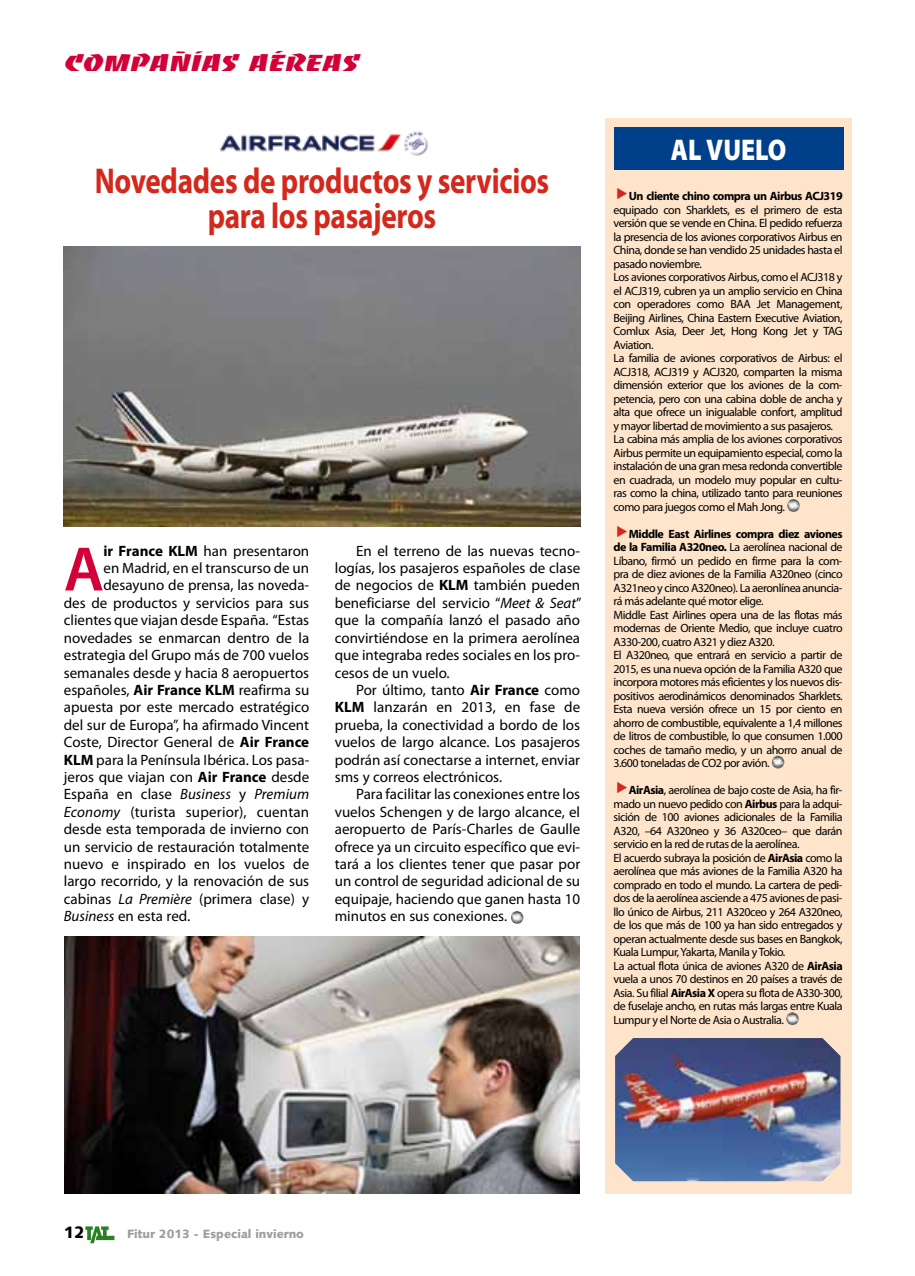
<style>
.page{position:relative;width:915px;height:1276px;background:#fff}
.page>*{position:absolute;margin:0;border:0;box-sizing:border-box;transform-origin:0 0}
.t1{font:600 63.3px "Myriad Pro";color:#d20037}
.t2{font:700 36px/34.5px "Myriad Pro";letter-spacing:-.01em;color:#d5281c;text-align:center;scale:.81 1}
.t3{font:900 30px "Myriad Pro";color:#fff;scale:.85 1}
.t4{font:22.5px "Baccarat Wide";letter-spacing:-.02em;color:#d20037}
.t5{font:900 16.5px "Syntax";color:#000}
.t6{font:15px/17.4px "Myriad Pro";color:#000;text-align:justify}
.t7{font:italic 15px "Myriad Pro";letter-spacing:.005em;color:#000}
.t8{font:12px/13.5px "Myriad Pro";letter-spacing:-.04em;color:#000}
.t9{font:700 12px "Myriad Pro";letter-spacing:-.04em;color:#000}
.t10{font:900 12px "Syntax";color:#9c9e9f}
.s1{font-weight:700}
.s2{font-style:normal}
.s3{font-style:italic}
</style>
<div class="page">
<svg style="left:85px;top:1226px;width:29px;height:17px"></svg>
<div style="left:604px;top:118px;width:246px;height:1076px;background:#fde4ca"></div>
<svg style="left:787px;top:499px;width:12px;height:13px"></svg>
<img style="left:771px;top:755px;width:13px;height:14px">
<svg style="left:786px;top:1012px;width:12px;height:13px"></svg>
<div style="left:613px;top:127px;width:230px;height:43px;background:#00408a"></div>
<img style="left:615px;top:1038px;width:225px;height:143px">
<img style="left:220px;top:131px;width:209px;height:25px">
<svg style="left:511px;top:911px;width:12px;height:13px"></svg>
<img style="left:64px;top:936px;width:515px;height:258px">
<img style="left:64px;top:247px;width:516px;height:279px">
<h3 class="t4" style="left:64px;top:50px;width:297px">COMPAÑÍAS AÉREAS</h3>
<h2 class="t2" style="left:95px;top:163px;width:562px">Novedades de productos y servicios para los pasajeros</h2>
<h1 class="t1" style="left:64px;top:529px;width:42px">A</h1>
<p class="t6" style="left:103px;top:542px;width:207px"><span class="s1">ir France KLM</span> han presentaron</p>
<p class="t6" style="left:103px;top:559px;width:207px">en Madrid, en el transcurso de un</p>
<p class="t6" style="left:103px;top:576px;width:207px">desayuno de prensa, las noveda-</p>
<p class="t6" style="left:64px;top:594px;width:247px">des de productos y servicios para sus</p>
<p class="t6" style="left:64px;top:611px;width:247px">clientes que viajan desde España. “Estas</p>
<p class="t6" style="left:64px;top:629px;width:247px">novedades se enmarcan dentro de la</p>
<p class="t6" style="left:64px;top:646px;width:247px">estrategia del Grupo más de 700 vuelos</p>
<p class="t6" style="left:64px;top:663px;width:247px">semanales desde y hacia 8 aeropuertos</p>
<p class="t6" style="left:64px;top:681px;width:247px">españoles, <span class="s1">Air France KLM</span> reafirma su</p>
<p class="t6" style="left:64px;top:698px;width:247px">apuesta por este mercado estratégico</p>
<p class="t6" style="left:64px;top:716px;width:247px">del sur de Europa”, ha afirmado Vincent</p>
<p class="t6" style="left:64px;top:733px;width:247px">Coste, Director General de <span class="s1">Air France</span></p>
<p class="t6" style="left:64px;top:750px;width:247px"><span class="s1">KLM</span> para la Península Ibérica. Los pasa-</p>
<p class="t6" style="left:64px;top:768px;width:247px">jeros que viajan con <span class="s1">Air France</span> desde</p>
<p class="t7" style="left:64px;top:785px;width:247px"><span class="s2">España en clase</span> Business <span class="s2">y</span> Premium</p>
<p class="t6" style="left:64px;top:803px;width:247px"><span class="s3">Economy</span> (turista superior), cuentan</p>
<p class="t6" style="left:64px;top:820px;width:247px">desde esta temporada de invierno con</p>
<p class="t6" style="left:64px;top:837px;width:247px">un servicio de restauración totalmente</p>
<p class="t6" style="left:64px;top:855px;width:247px">nuevo e inspirado en los vuelos de</p>
<p class="t6" style="left:64px;top:872px;width:247px">largo recorrido, y la renovación de sus</p>
<p class="t6" style="left:64px;top:890px;width:247px">cabinas <span class="s3">La Première</span> (primera clase) y</p>
<p class="t6" style="left:64px;top:907px;width:128px"><span class="s3">Business</span> en esta red.</p>
<p class="t6" style="left:334px;top:542px;width:248px;text-indent:21px">En el terreno de las nuevas tecno&shy;logías, los pasajeros españoles de clase de negocios de <span class="s1">KLM</span> también pueden beneficiarse del servicio “<span class="s3">Meet &amp; Seat</span>” que la compañía lanzó el pasado año convirtiéndose en la primera aerolínea que integraba redes sociales en los pro&shy;cesos de un vuelo.</p>
<p class="t6" style="left:334px;top:681px;width:247px;text-indent:21px">Por último, tanto <span class="s1">Air France</span> como <span class="s1">KLM</span> lanzarán en 2013, en fase de prueba, la conectividad a bordo de los vuelos de largo alcance. Los pasajeros podrán así conectarse a internet, enviar sms y correos electrónicos.</p>
<p class="t6" style="left:334px;top:785px;width:247px;text-indent:21px">Para facilitar las conexiones entre los vuelos Schengen y de largo alcance, el aeropuerto de París-Charles de Gaulle ofrece ya un circuito específico que evi&shy;tará a los clientes tener que pasar por un control de seguridad adicional de su equipaje, haciendo que ganen hasta 10 minutos en sus conexiones.</p>
<h3 class="t3" style="left:670px;top:130px;width:137px">AL VUELO</h3>
<p class="t9" style="left:628px;top:188px;width:215px">Un cliente chino compra un Airbus ACJ319</p>
<p class="t8" style="left:613px;top:203px;width:230px">equipado con Sharklets, es el primero de esta versión que se vende en China. El pedido refuerza la presencia de los aviones corporativos Airbus en China, donde se han vendido 25 unidades hasta el pasado noviembre.<br>Los aviones corporativos Airbus, como el ACJ318 y el ACJ319, cubren ya un amplio servicio en China con operadores como BAA Jet Management, Beijing Airlines, China Eastern Executive Aviation, Comlux Asia, Deer Jet, Hong Kong Jet y TAG Aviation.<br>La familia de aviones corporativos de Airbus: el ACJ318, ACJ319 y ACJ320, comparten la misma dimensión exterior que los aviones de la com&shy;petencia, pero con una cabina doble de ancha y alta que ofrece un inigualable confort, amplitud y mayor libertad de movimiento a sus pasajeros.<br>La cabina más amplia de los aviones corporativos Airbus permite un equipamiento especial, como la instalación de una gran mesa redonda convertible en cuadrada, un modelo muy popular en cultu&shy;ras como la china, utilizado tanto para reuniones como para juegos como el Mah Jong.</p>
<p class="t8" style="left:613px;top:527px;width:230px;text-indent:15px"><span class="s1">Middle East Airlines compra diez aviones de la Familia A320neo.</span> La aerolínea nacional de Líbano, firmó un pedido en firme para la com&shy;pra de diez aviones de la Familia A320neo (cinco A321neo y cinco A320neo). La aeronlínea anuncia&shy;rá más adelante qué motor elige.<br>Middle East Airlines opera una de las flotas más modernas de Oriente Medio, que incluye cuatro A330-200, cuatro A321 y diez A320.<br>El A320neo, que entrará en servicio a partir de 2015, es una nueva opción de la Familia A320 que incorpora motores más eficientes y los nuevos dis&shy;positivos aerodinámicos denominados Sharklets.<br>Esta nueva versión ofrece un 15 por ciento en ahorro de combustible, equivalente a 1,4 millones de litros de combustible, lo que consumen 1.000 coches de tamaño medio, y un ahorro anual de 3.600 toneladas de CO2 por avión.</p>
<p class="t8" style="left:613px;top:783px;width:230px;text-indent:15px"><span class="s1">AirAsia</span>, aerolínea de bajo coste de Asia, ha fir&shy;mado un nuevo pedido con <span class="s1">Airbus</span> para la adqui&shy;sición de 100 aviones adicionales de la Familia A320, –64 A320neo y 36 A320ceo– que darán servicio en la red de rutas de la aerolínea.<br>El acuerdo subraya la posición de <span class="s1">AirAsia</span> como la aerolínea que más aviones de la Familia A320 ha comprado en todo el mundo. La cartera de pedi&shy;dos de la aerolínea asciende a 475 aviones de pasi&shy;llo único de Airbus, 211 A320ceo y 264 A320neo, de los que más de 100 ya han sido entregados y operan actualmente desde sus bases en Bangkok, Kuala Lumpur, Yakarta, Manila y Tokio.<br>La actual flota única de aviones A320 de <span class="s1">AirAsia </span>vuela a unos 70 destinos en 20 países a través de Asia. Su filial <span class="s1">AirAsia X</span> opera su flota de A330-300, de fuselaje ancho, en rutas más largas entre Kuala Lumpur y el Norte de Asia o Australia.</p>
<h3 class="t5" style="left:64px;top:1222px;width:22px">12</h3>
<p class="t10" style="left:127px;top:1227px;width:178px">Fitur 2013 - Especial invierno</p>
</div>
